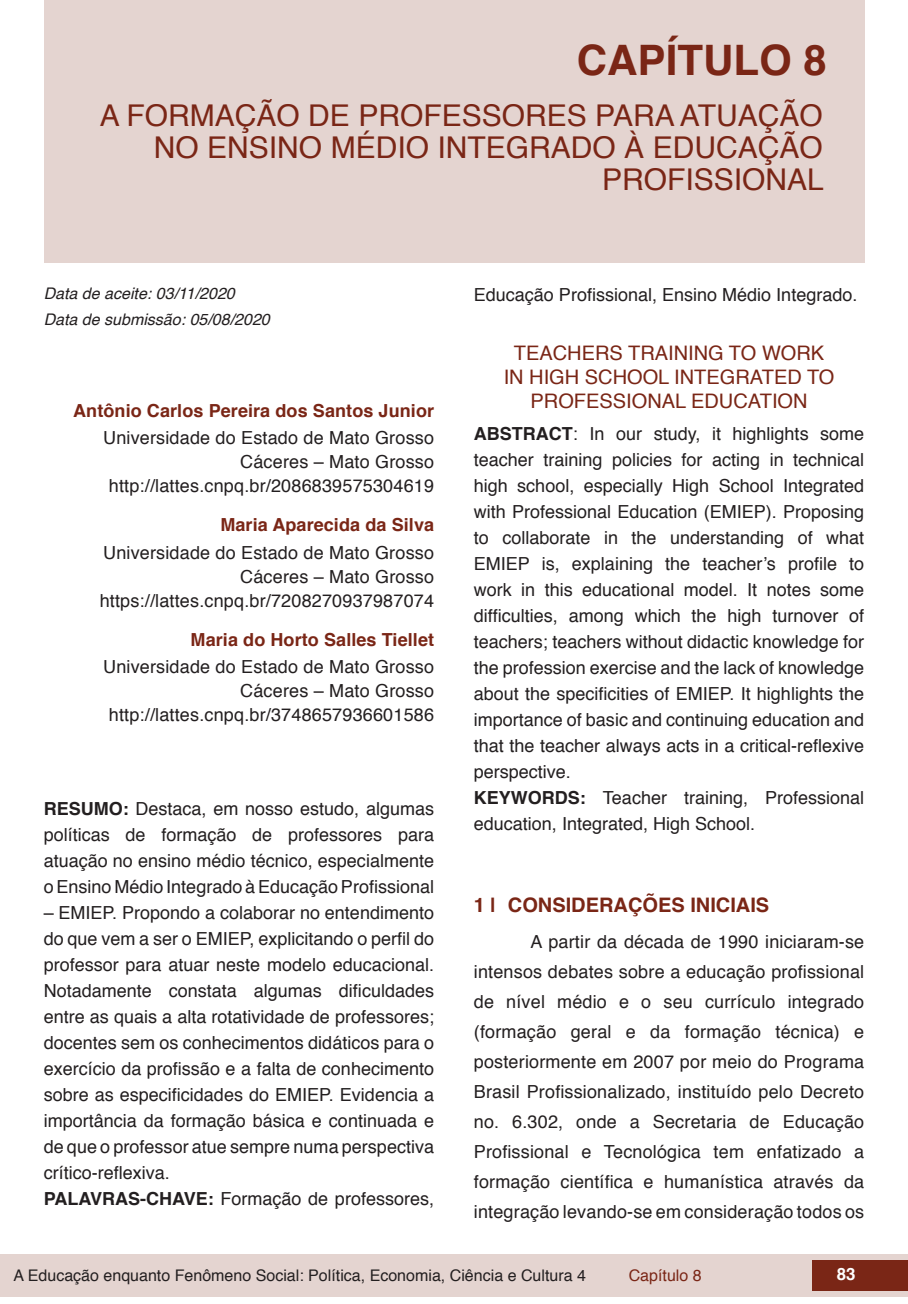
<style>
.page{position:relative;width:908px;height:1304px;background:#fff}
.page>*{position:absolute;margin:0;border:0;box-sizing:border-box;transform-origin:0 0}
.capítulos{font:700 42px "Helvetica";color:#7a2616}
.nome_artigos{font:30px/32px "Helvetica";color:#7a2616;text-align:right}
.título_Inglês{font:20px/24px "Helvetica";color:#7a2616;text-align:center}
.t1{font:700 20px "Helvetica";color:#7a2616}
.Resumos_e_PC_TXT{font:18px/26px "Helvetica";color:#231f20;text-align:justify}
.txt{font:18px/30px "Helvetica";letter-spacing:.01em;color:#231f20;text-align:justify}
.info_autores{font:18px "Helvetica";letter-spacing:.01em;color:#231f20}
.nome_autores{font:700 18px "Helvetica";letter-spacing:.005em;color:#7a2616}
.t2{font:700 16.8px "Helvetica";color:#fff}
.t3{font:16px "Helvetica";color:#231f20}
.data{font:italic 16px "Helvetica";color:#231f20}
.t4{font:16px "Helvetica";color:#7a2616}
.s1{font-weight:700}
</style>
<div class="page">
<div style="left:0;top:1254px;width:906px;height:43px;background:#e4d4d0"></div>
<div style="left:812px;top:1261px;width:95px;height:30px;background:#7a2616"></div>
<div style="left:44px;top:0;width:819px;height:263px;background:#e4d4d0"></div>
<p class="capítulos" style="left:576px;top:26px;width:251px">CAPÍTULO 8</p>
<p class="nome_artigos" style="left:100px;top:101px;width:725px">A FORMAÇÃO DE PROFESSORES PARA ATUAÇÃO<br>NO ENSINO MÉDIO INTEGRADO À EDUCAÇÃO<br>PROFISSIONAL</p>
<p class="data" style="left:44px;top:280px;width:192px">Data de aceite: 03/11/2020</p>
<p class="data" style="left:44px;top:307px;width:227px">Data de submissão: 05/08/2020</p>
<p class="nome_autores" style="left:73px;top:396px;width:362px">Antônio Carlos Pereira dos Santos Junior</p>
<p class="info_autores" style="left:103px;top:424px;width:332px">Universidade do Estado de Mato Grosso</p>
<p class="info_autores" style="left:240px;top:448px;width:195px">Cáceres – Mato Grosso</p>
<p class="info_autores" style="left:109px;top:472px;width:326px">http://lattes.cnpq.br/2086839575304619</p>
<p class="nome_autores" style="left:220px;top:510px;width:215px">Maria Aparecida da Silva</p>
<p class="info_autores" style="left:103px;top:538px;width:332px">Universidade do Estado de Mato Grosso</p>
<p class="info_autores" style="left:240px;top:562px;width:195px">Cáceres – Mato Grosso</p>
<p class="info_autores" style="left:100px;top:586px;width:336px">https://lattes.cnpq.br/7208270937987074</p>
<p class="nome_autores" style="left:190px;top:625px;width:245px">Maria do Horto Salles Tiellet</p>
<p class="info_autores" style="left:103px;top:653px;width:332px">Universidade do Estado de Mato Grosso</p>
<p class="info_autores" style="left:240px;top:677px;width:195px">Cáceres – Mato Grosso</p>
<p class="info_autores" style="left:109px;top:701px;width:326px">http://lattes.cnpq.br/3748657936601586</p>
<p class="Resumos_e_PC_TXT" style="left:44px;top:796px;width:392px"><span class="s1">RESUMO:</span> Destaca, em nosso estudo, algumas políticas de formação de professores para atuação no ensino médio técnico, especialmente o Ensino Médio Integrado à Educação Profissional</p>
<p class="Resumos_e_PC_TXT" style="left:44px;top:900px;width:392px">– EMIEP. Propondo a colaborar no entendimento do que vem a ser o EMIEP, explicitando o perfil do professor para atuar neste modelo educacional.<br>Notadamente constata algumas dificuldades entre as quais a alta rotatividade de professores; docentes sem os conhecimentos didáticos para o exercício da profissão e a falta de conhecimento sobre as especificidades do EMIEP. Evidencia a importância da formação básica e continuada e de que o professor atue sempre numa perspectiva crítico-reflexiva.</p>
<p class="Resumos_e_PC_TXT" style="left:44px;top:1186px;width:392px"><span class="s1">PALAVRAS-CHAVE:</span> Formação de professores,</p>
<p class="Resumos_e_PC_TXT" style="left:473px;top:282px;width:385px">Educação Profissional, Ensino Médio Integrado.</p>
<p class="título_Inglês" style="left:503px;top:342px;width:332px">TEACHERS TRAINING TO WORK<br>IN HIGH SCHOOL INTEGRATED TO<br>PROFESSIONAL EDUCATION</p>
<p class="Resumos_e_PC_TXT" style="left:473px;top:421px;width:392px"><span class="s1">ABSTRACT</span>: In our study, it highlights some teacher training policies for acting in technical high school, especially High School Integrated with Professional Education (EMIEP). Proposing to collaborate in the understanding of what EMIEP is, explaining the teacher’s profile to work in this educational model. It notes some difficulties, among which the high turnover of teachers; teachers without didactic knowledge for the profession exercise and the lack of knowledge about the specificities of EMIEP. It highlights the importance of basic and continuing education and that the teacher always acts in a critical-reflexive perspective.</p>
<p class="Resumos_e_PC_TXT" style="left:473px;top:785px;width:392px"><span class="s1">KEYWORDS:</span> Teacher training, Professional education, Integrated, High School.</p>
<p class="t1" style="left:473px;top:889px;width:297px">1 | CONSIDERAÇÕES INICIAIS</p>
<p class="txt" style="left:473px;top:927px;width:392px;text-indent:57px">A partir da década de 1990 iniciaram-se intensos debates sobre a educação profissional de nível médio e o seu currículo integrado (formação geral e da formação técnica) e posteriormente em 2007 por meio do Programa Brasil Profissionalizado, instituído pelo Decreto no. 6.302, onde a Secretaria de Educação Profissional e Tecnológica tem enfatizado a formação científica e humanística através da integração levando-se em consideração todos os</p>
<p class="t3" style="left:14px;top:1263px;width:573px">A Educação enquanto Fenômeno Social: Política, Economia, Ciência e Cultura 4</p>
<p class="t4" style="left:628px;top:1263px;width:74px">Capítulo 8</p>
<p class="t2" style="left:836px;top:1261px;width:20px">83</p>
</div>
